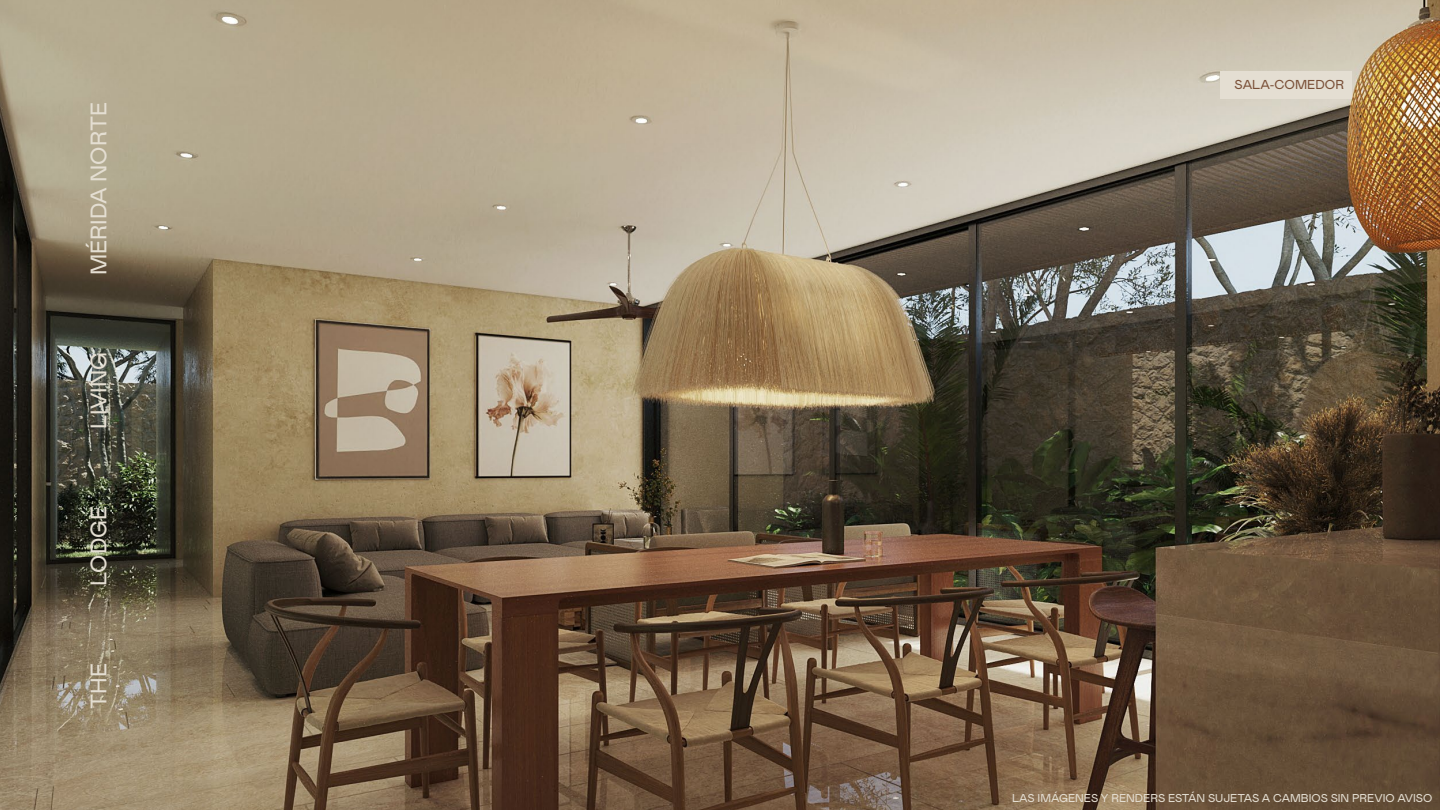
<style>
.page{position:relative;width:1440px;height:810px;background:#fff}
.page>*{position:absolute;margin:0;border:0;box-sizing:border-box;transform-origin:0 0}
.t1{font:22.5px "Mabry Pro";color:#e4ded2}
.t2{font:12.9px "Mabry Pro";color:#7a5038}
.t3{font:11.4px "Mabry Pro";color:#e4ded2}
</style>
<div class="page">
<img style="left:0;top:0;width:1440px;height:810px">
<div style="left:1220px;top:72px;width:132px;height:27px;background:#e4ded2"></div>
<h1 class="t1" style="left:83px;top:275px;width:175px;rotate:-90deg">MÉRIDA NORTE</h1>
<h1 class="t1" style="left:83px;top:429px;width:78px;rotate:-90deg">LIVING</h1>
<h1 class="t1" style="left:83px;top:586px;width:81px;rotate:-90deg">LODGE</h1>
<h1 class="t1" style="left:83px;top:709px;width:47px;rotate:-90deg">THE</h1>
<p class="t2" style="left:1235px;top:76px;width:111px">SALA-COMEDOR</p>
<p class="t3" style="left:1012px;top:790px;width:422px">LAS IMÁGENES Y RENDERS ESTÁN SUJETAS A CAMBIOS SIN PREVIO AVISO</p>
</div>
